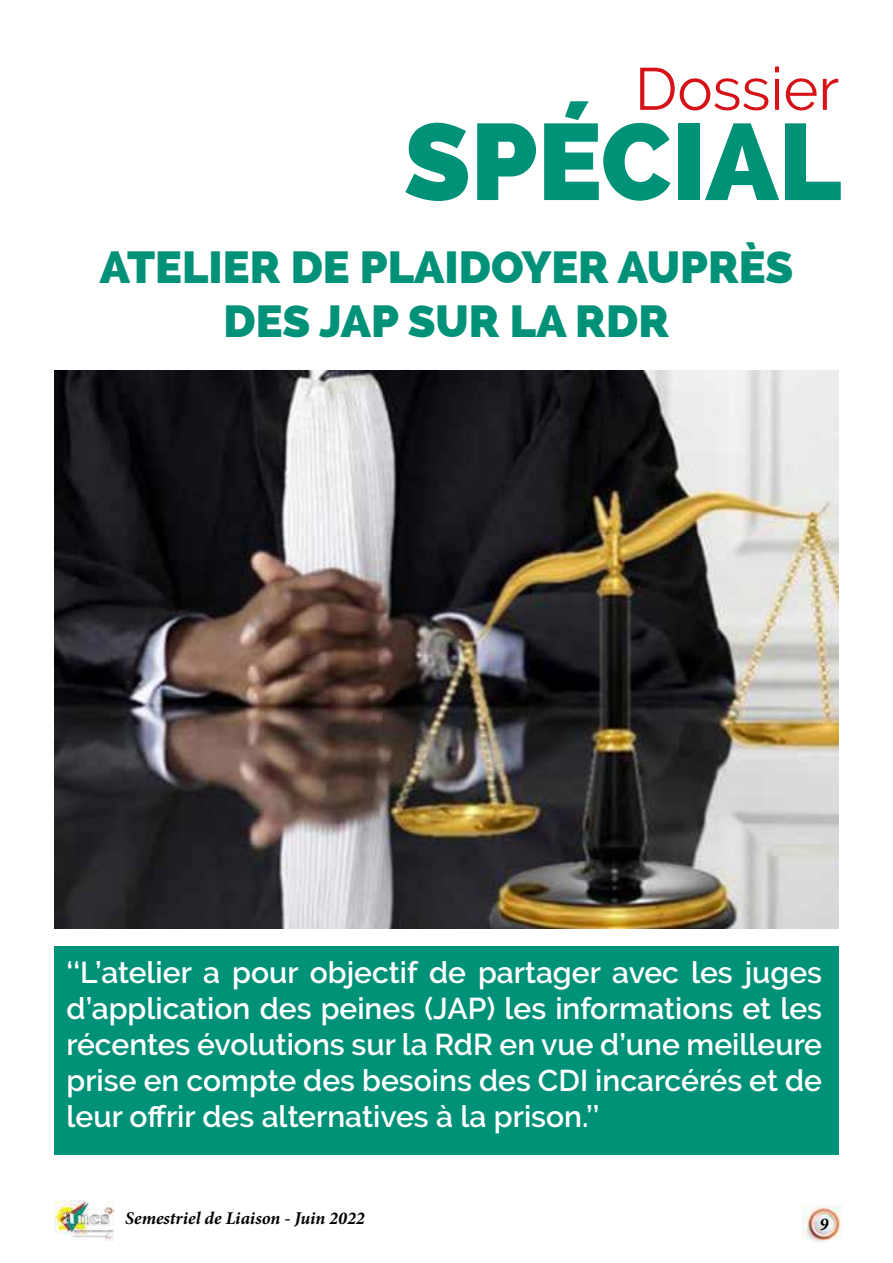
<style>
.page{position:relative;width:893px;height:1263px;background:#fff}
.page>*{position:absolute;margin:0;border:0;box-sizing:border-box;transform-origin:0 0}
.t1{font:800 108px "Raleway";color:#009179}
.t2{font:59.4px "Raleway";color:#d61118}
.t3{font:800 45px/54px "Raleway";color:#009179;text-align:center}
.t4{font:600 30px/36px "Raleway";color:#fff;text-align:justify}
.t5{font:italic 700 18px "Minion Pro";color:#000}
</style>
<div class="page">
<img style="left:802px;top:1205px;width:40px;height:37px">
<img style="left:54px;top:1201px;width:60px;height:40px">
<img style="left:54px;top:370px;width:785px;height:559px">
<div style="left:54px;top:946px;width:785px;height:208px;background:#009179"></div>
<h2 class="t2" style="left:635px;top:54px;width:206px">Dossier</h2>
<h1 class="t1" style="left:404px;top:99px;width:439px">SPÉCIAL</h1>
<h3 class="t3" style="left:100px;top:240px;width:695px">ATELIER DE PLAIDOYER AUPRÈS<br>DES JAP SUR LA RDR</h3>
<p class="t4" style="left:67px;top:955px;width:757px">‘‘L’atelier a pour objectif de partager avec les juges d’application des peines (JAP) les informations et les récentes évolutions sur la RdR en vue d’une meilleure prise en compte des besoins des CDI incarcérés et de leur offrir des alternatives à la prison.’’</p>
<p class="t5" style="left:125px;top:1205px;width:241px">Semestriel de Liaison - Juin 2022</p>
<p class="t5" style="left:820px;top:1211px;width:10px">9</p>
</div>
